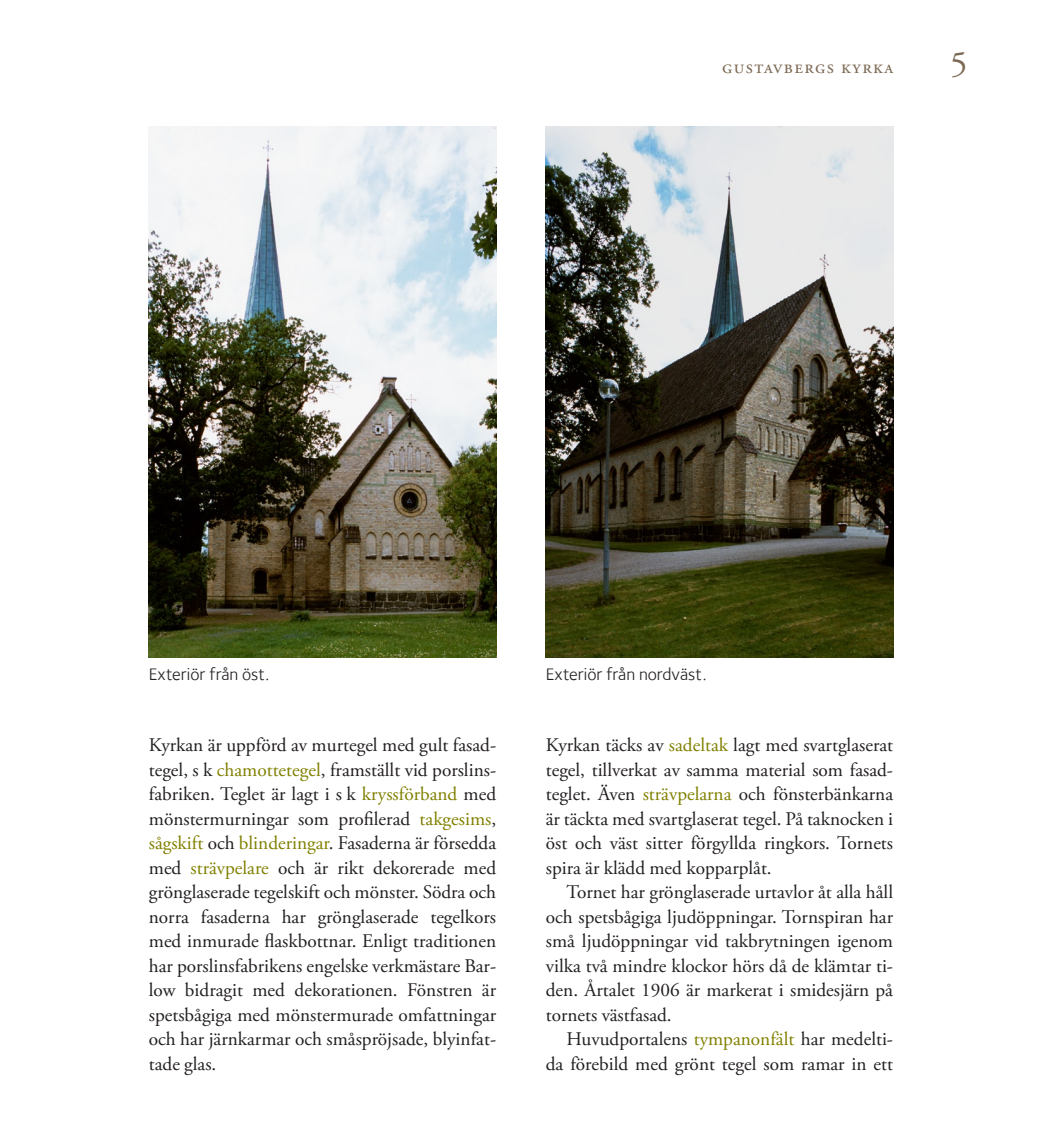
<style>
.page{position:relative;width:1042px;height:1141px;background:#fff}
.page>*{position:absolute;margin:0;border:0;box-sizing:border-box;transform-origin:0 0}
.Bröd_utan_indrag{font:35px "Adobe Garamond Pro";color:#7c6954}
.Bröd_utan_indrag-2{font:19.25px/24.5px "Adobe Garamond Pro";color:#231f20;text-align:justify}
.Bröd_med_indrag{font:19.25px/24.5px "Adobe Garamond Pro";color:#231f20;text-align:justify}
.Bröd_utan_indrag-3{font:19.25px "Adobe Garamond Pro";letter-spacing:.075em;color:#7c6954}
.Bildtext{font:17.5px "Foundry Sterling";color:#231f20}
.s1{color:#808000}
</style>
<div class="page">
<img style="left:149px;top:126px;width:347px;height:531px">
<img style="left:546px;top:126px;width:347px;height:531px">
<p class="Bröd_utan_indrag-3" style="left:722px;top:56px;width:172px">gustavbergs kyrka</p>
<p class="Bröd_utan_indrag" style="left:950px;top:43px;width:19px">5</p>
<p class="Bildtext" style="left:149px;top:664px;width:122px">Exteriör från öst.</p>
<p class="Bildtext" style="left:546px;top:664px;width:162px">Exteriör från nordväst.</p>
<p class="Bröd_utan_indrag-2" style="left:149px;top:734px;width:349px">Kyrkan är uppförd av murtegel med gult fasad&shy;tegel, s k <span class="s1">chamottetegel</span>, framställt vid porslins&shy;fabriken. Teglet är lagt i s k <span class="s1">kryssförband</span> med mönstermurningar som profilerad <span class="s1">takgesims</span>, <span class="s1">sågskift</span> och <span class="s1">blinderingar</span>. Fasaderna är försedda med <span class="s1">strävpelare</span> och är rikt dekorerade med grönglaserade tegelskift och mönster. Södra och norra fasaderna har grönglaserade tegelkors med inmurade flaskbottnar. Enligt traditionen har porslinsfabrikens engelske verkmästare Bar&shy;low bidragit med dekorationen. Fönstren är spetsbågiga med mönstermurade omfattningar och har järnkarmar och småspröjsade, blyinfat&shy;tade glas.</p>
<p class="Bröd_utan_indrag-2" style="left:546px;top:734px;width:349px">Kyrkan täcks av <span class="s1">sadeltak</span> lagt med svartglaserat tegel, tillverkat av samma material som fasad&shy;teglet. Även <span class="s1">strävpelarna</span> och fönsterbänkarna är täckta med svartglaserat tegel. På taknocken i öst och väst sitter förgyllda ringkors. Tornets spira är klädd med kopparplåt.</p>
<p class="Bröd_med_indrag" style="left:546px;top:881px;width:349px;text-indent:21px">Tornet har grönglaserade urtavlor åt alla håll och spetsbågiga ljudöppningar. Tornspiran har små ljudöppningar vid takbrytningen igenom vilka två mindre klockor hörs då de klämtar ti&shy;den. Årtalet 1906 är markerat i smidesjärn på tornets västfasad.</p>
<p class="Bröd_med_indrag" style="left:546px;top:1028px;width:349px;text-align:right">Huvudportalens <span class="s1">tympanonfält</span> har medelti&shy;da förebild med grönt tegel som ramar in ett</p>
</div>
